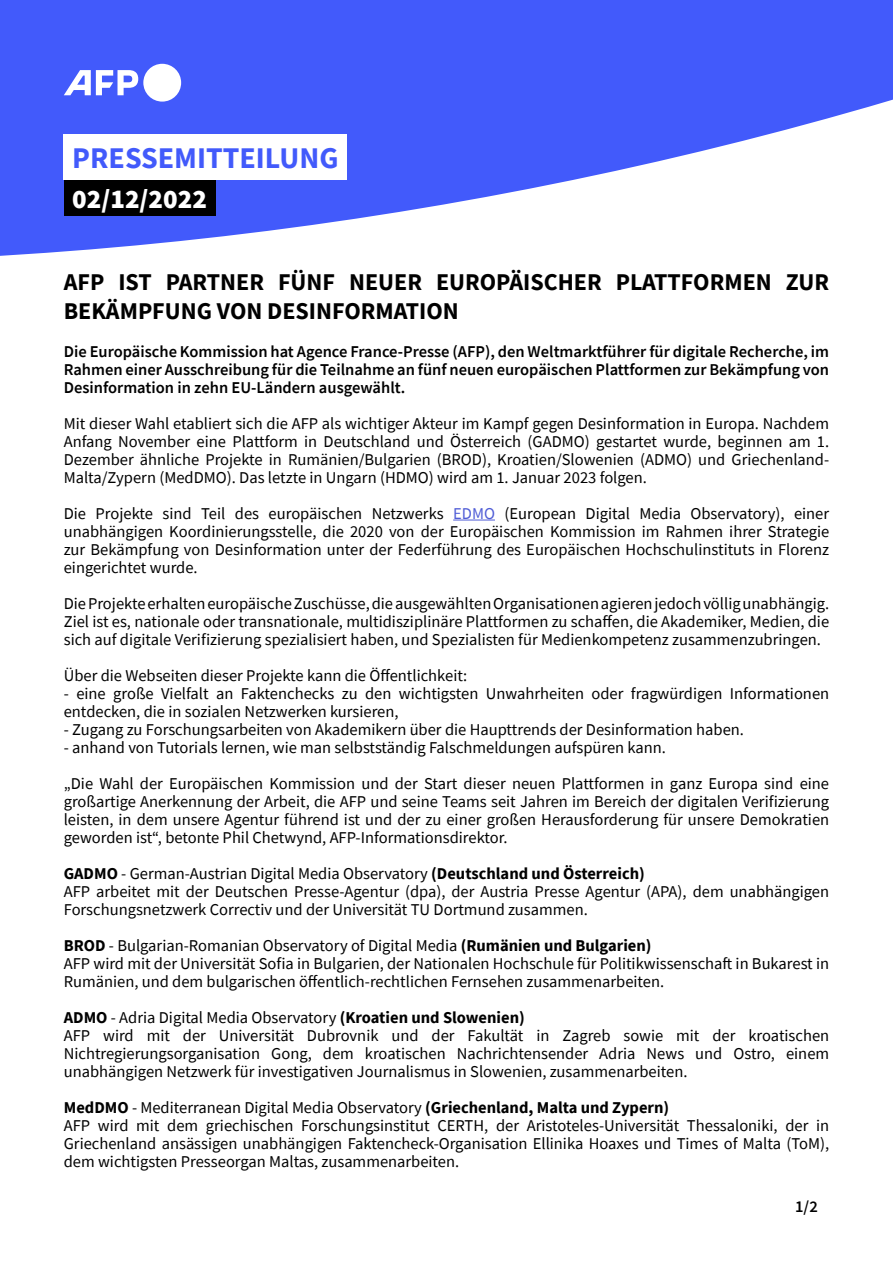
<style>
.page{position:relative;width:893px;height:1263px;background:#fff}
.page>*{position:absolute;margin:0;border:0;box-sizing:border-box;transform-origin:0 0}
.Communiqué{font:700 30px "Source Sans Pro";color:#425afb}
.Date{font:900 27px "Source Sans Pro";color:#fff}
.Titre{font:700 24px/28.8px "Source Sans Pro";color:#000}
.Corps{font:16.5px/18px "Source Sans Pro";color:#000;text-align:justify}
.Chapeau{font:600 16.5px/18px "Source Sans Pro";color:#000;text-align:justify}
.s1{color:#4f5cd6}
.s2{font-weight:700}
</style>
<div class="page">
<hr style="left:453px;top:520px;width:42px;height:1px;background:#4f5cd6">
<svg style="left:0;top:0;width:893px;height:256px;fill:#425afb"></svg>
<div style="left:64px;top:180px;width:151px;height:36px;background:#000"></div>
<div style="left:64px;top:134px;width:283px;height:46px;background:#fff"></div>
<svg style="left:64px;top:64px;width:117px;height:38px"></svg>
<p class="Communiqué" style="left:72px;top:138px;width:268px">PRESSEMITTEILUNG</p>
<p class="Date" style="left:72px;top:180px;width:136px">02/12/2022</p>
<p class="Titre" style="left:64px;top:267px;width:767px">AFP IST PARTNER FÜNF NEUER EUROPÄISCHER PLATTFORMEN ZUR<br>BEKÄMPFUNG VON DESINFORMATION</p>
<p class="Chapeau" style="left:64px;top:342px;width:767px">Die Europäische Kommission hat Agence France-Presse (AFP), den Weltmarktführer für digitale Recherche, im Rahmen einer Ausschreibung für die Teilnahme an fünf neuen europäischen Plattformen zur Bekämpfung von Desinformation in zehn EU-Ländern ausgewählt.</p>
<p class="Corps" style="left:64px;top:414px;width:767px">Mit dieser Wahl etabliert sich die AFP als wichtiger Akteur im Kampf gegen Desinformation in Europa. Nachdem Anfang November eine Plattform in Deutschland und Österreich (GADMO) gestartet wurde, beginnen am 1.<br>Dezember ähnliche Projekte in Rumänien/Bulgarien (BROD), Kroatien/Slowenien (ADMO) und Griechenland-Malta/Zypern (MedDMO). Das letzte in Ungarn (HDMO) wird am 1. Januar 2023 folgen.</p>
<p class="Corps" style="left:64px;top:504px;width:767px">Die Projekte sind Teil des europäischen Netzwerks <span class="s1">EDMO</span> (European Digital Media Observatory), einer unabhängigen Koordinierungsstelle, die 2020 von der Europäischen Kommission im Rahmen ihrer Strategie zur Bekämpfung von Desinformation unter der Federführung des Europäischen Hochschulinstituts in Florenz eingerichtet wurde.</p>
<p class="Corps" style="left:64px;top:594px;width:767px">Die Projekte erhalten europäische Zuschüsse, die ausgewählten Organisationen agieren jedoch völlig unabhängig.<br>Ziel ist es, nationale oder transnationale, multidisziplinäre Plattformen zu schaffen, die Akademiker, Medien, die sich auf digitale Verifizierung spezialisiert haben, und Spezialisten für Medienkompetenz zusammenzubringen.</p>
<p class="Corps" style="left:64px;top:666px;width:405px">Über die Webseiten dieser Projekte kann die Öffentlichkeit:</p>
<p class="Corps" style="left:64px;top:684px;width:767px">- eine große Vielfalt an Faktenchecks zu den wichtigsten Unwahrheiten oder fragwürdigen Informationen entdecken, die in sozialen Netzwerken kursieren,</p>
<p class="Corps" style="left:64px;top:720px;width:682px">- Zugang zu Forschungsarbeiten von Akademikern über die Haupttrends der Desinformation haben.</p>
<p class="Corps" style="left:64px;top:738px;width:604px">- anhand von Tutorials lernen, wie man selbstständig Falschmeldungen aufspüren kann.</p>
<p class="Corps" style="left:64px;top:774px;width:767px">„Die Wahl der Europäischen Kommission und der Start dieser neuen Plattformen in ganz Europa sind eine großartige Anerkennung der Arbeit, die AFP und seine Teams seit Jahren im Bereich der digitalen Verifizierung leisten, in dem unsere Agentur führend ist und der zu einer großen Herausforderung für unsere Demokratien geworden ist“, betonte Phil Chetwynd, AFP-Informationsdirektor.</p>
<p class="Corps" style="left:64px;top:864px;width:582px"><span class="s2">GADMO</span> - German-Austrian Digital Media Observatory <span class="s2">(Deutschland und Österreich)</span></p>
<p class="Corps" style="left:64px;top:882px;width:767px">AFP arbeitet mit der Deutschen Presse-Agentur (dpa), der Austria Presse Agentur (APA), dem unabhängigen<br>Forschungsnetzwerk Correctiv und der Universität TU Dortmund zusammen.</p>
<p class="Corps" style="left:64px;top:936px;width:589px"><span class="s2">BROD</span> - Bulgarian-Romanian Observatory of Digital Media <span class="s2">(Rumänien und Bulgarien)</span></p>
<p class="Corps" style="left:64px;top:954px;width:767px">AFP wird mit der Universität Sofia in Bulgarien, der Nationalen Hochschule für Politikwissenschaft in Bukarest in<br>Rumänien, und dem bulgarischen öffentlich-rechtlichen Fernsehen zusammenarbeiten.</p>
<p class="Corps" style="left:64px;top:1008px;width:463px"><span class="s2">ADMO</span> - Adria Digital Media Observatory <span class="s2">(Kroatien und Slowenien)</span></p>
<p class="Corps" style="left:64px;top:1026px;width:767px">AFP wird mit der Universität Dubrovnik und der Fakultät in Zagreb sowie mit der kroatischen Nichtregierungsorganisation Gong, dem kroatischen Nachrichtensender Adria News und Ostro, einem unabhängigen Netzwerk für investigativen Journalismus in Slowenien, zusammenarbeiten.</p>
<p class="Corps" style="left:64px;top:1098px;width:607px"><span class="s2">MedDMO</span> - Mediterranean Digital Media Observatory <span class="s2">(Griechenland, Malta und Zypern)</span></p>
<p class="Corps" style="left:64px;top:1116px;width:767px">AFP wird mit dem griechischen Forschungsinstitut CERTH, der Aristoteles-Universität Thessaloniki, der in Griechenland ansässigen unabhängigen Faktencheck-Organisation Ellinika Hoaxes und Times of Malta (ToM), dem wichtigsten Presseorgan Maltas, zusammenarbeiten.</p>
<p class="Chapeau" style="left:795px;top:1197px;width:24px">1/2</p>
</div>
